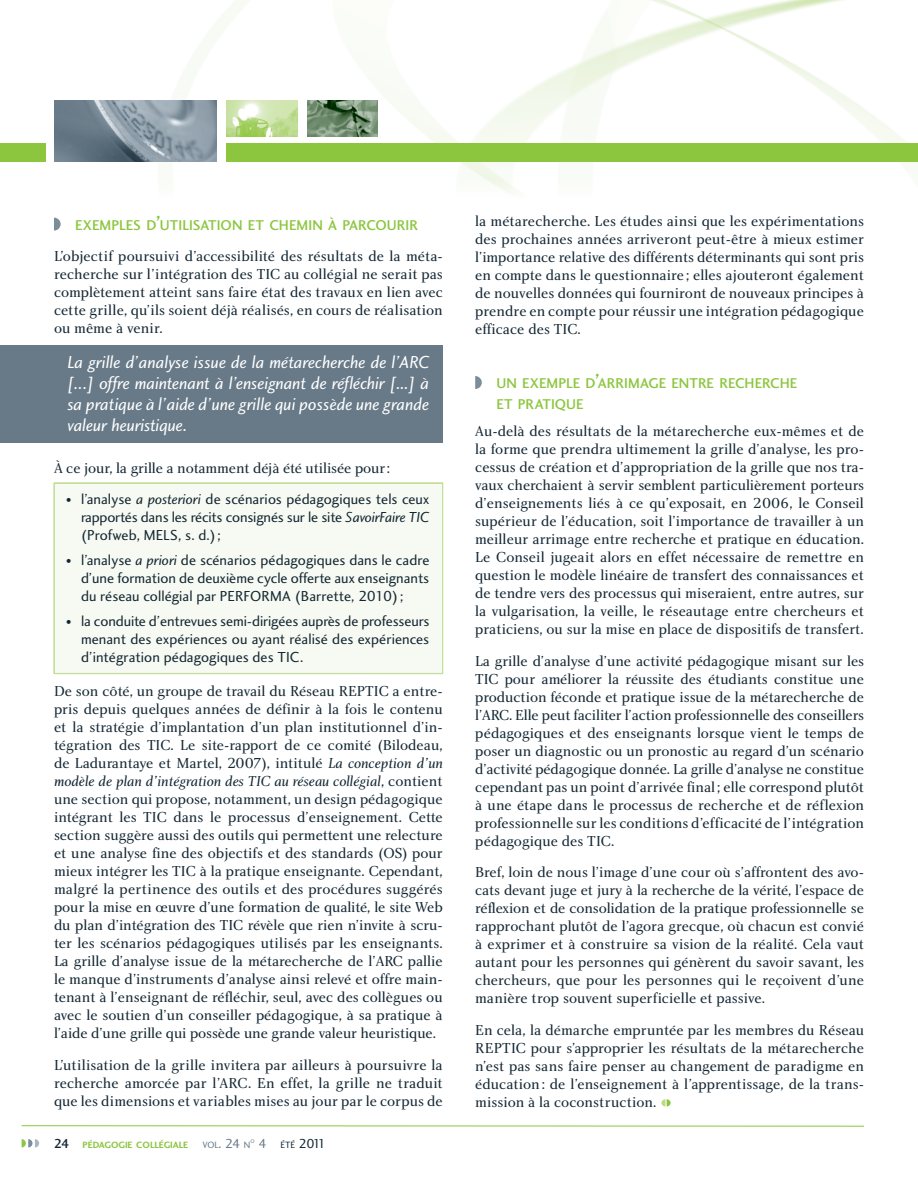
<style>
.page{position:relative;width:918px;height:1188px;background:#fff}
.page>*{position:absolute;margin:0;border:0;box-sizing:border-box;transform-origin:0 0}
.t1{font:18px/21px "Charlotte Sans Book Italic Plain";color:#fff;text-align:justify}
.t2{font:15px/18px "Charlotte Book Plain";color:#142733;text-align:justify}
.t3{font:15px/18px "Charlotte Sans Book Plain";color:#142733;text-align:justify}
.t4{font:15px "Charlotte Book Italic Plain";color:#142733}
.t5{font:14.7px/21px "Charlotte Sans Medium Plain";letter-spacing:.005em;color:#8cc63f}
.t6{font:13.5px "Charlotte Sans Book Plain";color:#142733}
.t7{font:9.45px "Charlotte Sans Bold Plain";color:#8cc63f}
.t8{font:9.45px "Charlotte Sans Book Plain";color:#687a88}
.t9{font:5.55px "Charlotte Sans Book Plain";color:#687a88}
.s1{font-size:21px}
.s2{font-size:12px}
.s3{font-family:"Charlotte Sans Book Italic Plain"}
.s4{font-family:"Charlotte Book Italic Plain"}
.s5{font-family:"Charlotte Book Plain"}
.s6{font-family:"Charlotte Sans Medium Plain";font-size:13.5px;color:#142733}
.s7{font-size:13.5px}
.s8{color:#687a88}
.s9{font-size:9.45px}
</style>
<div class="page">
<img style="left:0;top:0;width:918px;height:193px">
<div style="left:54px;top:483px;width:389px;height:191px;background:#f7faf2"></div>
<img style="left:55px;top:101px;width:162px;height:61px">
<img style="left:307px;top:101px;width:71px;height:36px">
<img style="left:227px;top:101px;width:70px;height:36px">
<svg style="left:54px;top:218px;width:7px;height:13px"></svg>
<svg style="left:661px;top:1099px;width:10px;height:8px"></svg>
<div style="left:0;top:345px;width:443px;height:97px;background:#687a88"></div>
<svg style="left:475px;top:376px;width:7px;height:13px"></svg>
<hr style="left:22px;top:1125px;width:842px;height:2px;background:#8cc63f">
<div style="left:227px;top:144px;width:691px;height:18px;background:#8cc63f"></div>
<div style="left:0;top:144px;width:46px;height:18px;background:#8cc63f"></div>
<svg style="left:22px;top:1139px;width:17px;height:9px"></svg>
<p class="t5" style="left:75px;top:216px;width:344px">EXEMPLES D<span class="s1">’</span>UTILISATION ET CHEMIN À PARCOURIR</p>
<p class="t2" style="left:54px;top:249px;width:390px">L’objectif poursuivi d’accessibilité des résultats de la méta&shy;recherche sur l’intégration des TIC au collégial ne serait pas complètement atteint sans faire état des travaux en lien avec cette grille, qu’ils soient déjà réalisés, en cours de réalisation ou même à venir.</p>
<p class="t1" style="left:68px;top:353px;width:363px">La grille d’analyse issue de la métarecherche de l’ARC [...] offre maintenant à l’enseignant de réfléchir [...] à sa pratique à l’aide d’une grille qui possède une grande valeur heuristique.</p>
<p class="t2" style="left:54px;top:460px;width:338px">À ce jour, la grille a notamment déjà été utilisée pour :</p>
<p class="t3" style="left:81px;top:492px;width:350px;text-indent:-15px"><span class="s2">•</span> l’analyse <span class="s3">a posteriori</span> de scénarios pédagogiques tels ceux rapportés dans les récits consignés sur le site <span class="s3">SavoirFaire TIC </span>(Profweb, MELS, s. d.) ;</p>
<p class="t3" style="left:81px;top:553px;width:350px;text-indent:-15px"><span class="s2">•</span> l’analyse <span class="s3">a priori</span> de scénarios pédagogiques dans le cadre d’une formation de deuxième cycle offerte aux enseignants du réseau collégial par PERFORMA (Barrette, 2010) ;</p>
<p class="t3" style="left:81px;top:613px;width:350px;text-indent:-15px"><span class="s2">•</span> la conduite d’entrevues semi-dirigées auprès de professeurs menant des expériences ou ayant réalisé des expériences d’intégration pédagogiques des TIC.</p>
<p class="t2" style="left:54px;top:683px;width:390px">De son côté, un groupe de travail du Réseau REPTIC a entre&shy;pris depuis quelques années de définir à la fois le contenu et la stratégie d’implantation d’un plan institutionnel d’in&shy;tégration des TIC. Le site-rapport de ce comité (Bilodeau, de Ladurantaye et Martel, 2007), intitulé <span class="s4">La conception d’un</span></p>
<p class="t4" style="left:54px;top:775px;width:390px">modèle de plan d’intégration des TIC au réseau collégial<span class="s5">, contient</span></p>
<p class="t2" style="left:54px;top:791px;width:390px">une section qui propose, notamment, un design pédagogique intégrant les TIC dans le processus d’enseignement. Cette section suggère aussi des outils qui permettent une relecture et une analyse fine des objectifs et des standards (OS) pour mieux intégrer les TIC à la pratique enseignante. Cependant, malgré la pertinence des outils et des procédures suggérés pour la mise en œuvre d’une formation de qualité, le site Web du plan d’intégration des TIC révèle que rien n’invite à scru&shy;ter les scénarios pédagogiques utilisés par les enseignants.<br>La grille d’analyse issue de la métarecherche de l’ARC pallie le manque d’instruments d’analyse ainsi relevé et offre main&shy;tenant à l’enseignant de réfléchir, seul, avec des collègues ou avec le soutien d’un conseiller pédagogique, à sa pratique à l’aide d’une grille qui possède une grande valeur heuristique.</p>
<p class="t2" style="left:54px;top:1057px;width:390px">L’utilisation de la grille invitera par ailleurs à poursuivre la recherche amorcée par l’ARC. En effet, la grille ne traduit que les dimensions et variables mises au jour par le corpus de</p>
<p class="t7" style="left:54px;top:1141px;width:136px"><span class="s6">24</span> PÉDAGOGIE COLLÉGIALE</p>
<p class="t8" style="left:202px;top:1141px;width:49px">VOL<span class="s7">. 24</span> N</p>
<p class="t9" style="left:250px;top:1139px;width:6px">O</p>
<p class="t6" style="left:258px;top:1138px;width:69px"><span class="s8">4</span> <span class="s9">ÉTÉ</span> 2011</p>
<p class="t2" style="left:475px;top:213px;width:390px">la métarecherche. Les études ainsi que les expérimentations des prochaines années arriveront peut-être à mieux estimer l’importance relative des différents déterminants qui sont pris en compte dans le questionnaire ; elles ajouteront également de nouvelles données qui fourniront de nouveaux principes à prendre en compte pour réussir une intégration pédagogique efficace des TIC.</p>
<p class="t5" style="left:496px;top:374px;width:302px">UN EXEMPLE D<span class="s1">’</span>ARRIMAGE ENTRE RECHERCHE<br>ET PRATIQUE</p>
<p class="t2" style="left:475px;top:423px;width:390px">Au-delà des résultats de la métarecherche eux-mêmes et de la forme que prendra ultimement la grille d’analyse, les pro&shy;cessus de création et d’appropriation de la grille que nos tra&shy;vaux cherchaient à servir semblent particulièrement porteurs d’enseignements liés à ce qu’exposait, en 2006, le Conseil supérieur de l’éducation, soit l’importance de travailler à un meilleur arrimage entre recherche et pratique en éducation.<br>Le Conseil jugeait alors en effet nécessaire de remettre en question le modèle linéaire de transfert des connaissances et de tendre vers des processus qui miseraient, entre autres, sur la vulgarisation, la veille, le réseautage entre chercheurs et praticiens, ou sur la mise en place de dispositifs de transfert.</p>
<p class="t2" style="left:475px;top:653px;width:390px">La grille d’analyse d’une activité pédagogique misant sur les TIC pour améliorer la réussite des étudiants constitue une production féconde et pratique issue de la métarecherche de l’ARC. Elle peut faciliter l’action professionnelle des conseillers pédagogiques et des enseignants lorsque vient le temps de poser un diagnostic ou un pronostic au regard d’un scénario d’activité pédagogique donnée. La grille d’analyse ne constitue cependant pas un point d’arrivée final ; elle correspond plutôt à une étape dans le processus de recherche et de réflexion professionnelle sur les conditions d’efficacité de l’intégration pédagogique des TIC.</p>
<p class="t2" style="left:475px;top:865px;width:390px">Bref, loin de nous l’image d’une cour où s’affrontent des avo&shy;cats devant juge et jury à la recherche de la vérité, l’espace de réflexion et de consolidation de la pratique professionnelle se rapprochant plutôt de l’agora grecque, où chacun est convié à exprimer et à construire sa vision de la réalité. Cela vaut autant pour les personnes qui génèrent du savoir savant, les chercheurs, que pour les personnes qui le reçoivent d’une manière trop souvent superficielle et passive.</p>
<p class="t2" style="left:475px;top:1022px;width:390px">En cela, la démarche empruntée par les membres du Réseau REPTIC pour s’approprier les résultats de la métarecherche n’est pas sans faire penser au changement de paradigme en éducation : de l’enseignement à l’apprentissage, de la trans&shy;mission à la coconstruction.</p>
</div>
